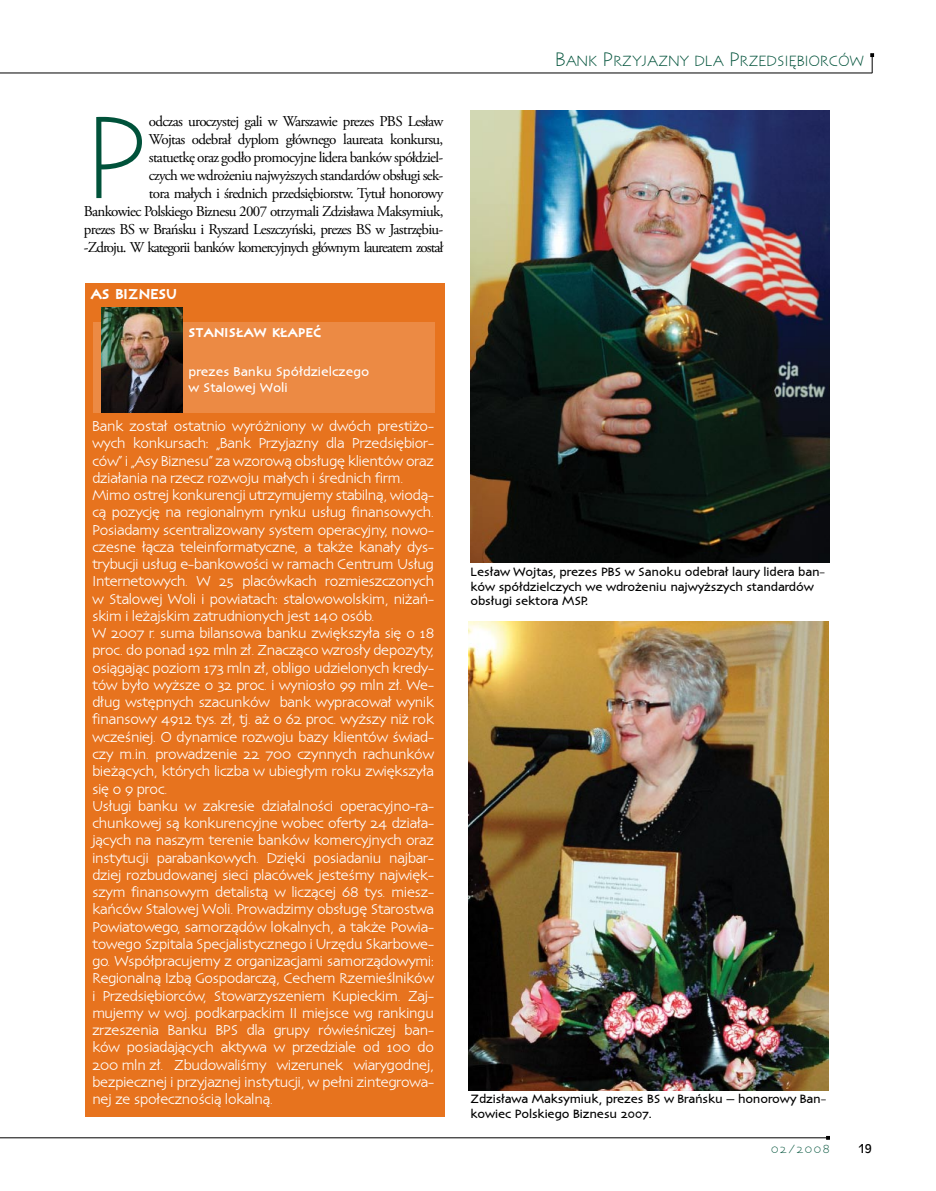
<style>
.page{position:relative;width:936px;height:1191px;background:#fff}
.page>*{position:absolute;margin:0;border:0;box-sizing:border-box;transform-origin:0 0}
.t1{font:116.25px "EFN Irbis Light OT";color:#00523a}
.t2{font:19.5px "EFN Irbis Light OT";color:#00523a}
.t3{font:15px/18px "Adobe Garamond Pro";letter-spacing:-.045em;color:#000;text-align:right}
.t4{font:14.25px/17.2px "EFN Irbis OT";letter-spacing:-.03em;color:#fff}
.t5{font:14.25px "EFN Irbis Black OT";letter-spacing:-.01em;color:#fff}
.t6{font:700 12.75px/15.3px "EFN Irbis OT";color:#fff}
.t7{font:12.75px "EFN Irbis Black OT";color:#fff}
.t8{font:700 12px/14.4px "EFN Irbis OT";letter-spacing:-.01em;color:#000}
.t9{font:12px "EFN Irbis Light OT";letter-spacing:.1em;color:#00523a}
.t10{font:12px "Incised 901 EU";color:#000}
</style>
<div class="page">
<hr style="left:0;top:73px;width:872px;height:1px;background:#000">
<hr style="left:0;top:1137px;width:829px;height:1px;background:#000">
<svg style="left:870px;top:54px;width:3px;height:19px"></svg>
<div style="left:85px;top:284px;width:359px;height:833px;background:#e7731e"></div>
<div style="left:93px;top:322px;width:341px;height:91px;background:#ec8a44"></div>
<img style="left:101px;top:307px;width:81px;height:106px">
<img style="left:469px;top:621px;width:359px;height:469px">
<img style="left:470px;top:111px;width:359px;height:451px">
<p class="t3" style="left:84px;top:113px;width:361px">odczas uroczystej gali w Warszawie prezes PBS Lesław<br>Wojtas odebrał dyplom głównego laureata konkursu,<br>statuetkę oraz godło promocyjne lidera banków spółdziel-<br>czych we wdrożeniu najwyższych standardów obsługi sek-<br>tora małych i średnich przedsiębiorstw. Tytuł honorowy<br>Bankowiec Polskiego Biznesu 2007 otrzymali Zdzisława Maksymiuk, prezes BS w Brańsku i Ryszard Leszczyński, prezes BS w Jastrzębiu--Zdroju. W kategorii banków komercyjnych głównym laureatem został</p>
<p class="t1" style="left:84px;top:92px;width:65px">P</p>
<p class="t5" style="left:91px;top:285px;width:88px">AS BIZNESU</p>
<p class="t7" style="left:188px;top:325px;width:135px">STANISŁAW KŁAPEĆ</p>
<p class="t6" style="left:188px;top:364px;width:182px">prezes Banku Spółdzielczego w Stalowej Woli</p>
<p class="t4" style="left:92px;top:417px;width:343px">Bank został ostatnio wyróżniony w dwóch prestiżo&shy;wych konkursach: „Bank Przyjazny dla Przedsiębior&shy;ców” i „Asy Biznesu” za wzorową obsługę klientów oraz działania na rzecz rozwoju małych i średnich firm.<br>Mimo ostrej konkurencji utrzymujemy stabilną, wiodą&shy;cą pozycję na regionalnym rynku usług finansowych.<br>Posiadamy scentralizowany system operacyjny, nowo&shy;czesne łącza teleinformatyczne, a także kanały dys&shy;trybucji usług e-bankowości w ramach Centrum Usług Internetowych. W 25 placówkach rozmieszczonych w Stalowej Woli i powiatach: stalowowolskim, niżań&shy;skim i leżajskim zatrudnionych jest 140 osób.<br>W 2007 r. suma bilansowa banku zwiększyła się o 18 proc. do ponad 192 mln zł. Znacząco wzrosły depozyty, osiągając poziom 173 mln zł, obligo udzielonych kredy&shy;tów było wyższe o 32 proc. i wyniosło 99 mln zł. We&shy;dług wstępnych szacunków bank wypracował wynik finansowy 4912 tys. zł, tj. aż o 62 proc. wyższy niż rok wcześniej. O dynamice rozwoju bazy klientów świad&shy;czy m.in. prowadzenie 22 700 czynnych rachunków bieżących, których liczba w ubiegłym roku zwiększyła się o 9 proc.<br>Usługi banku w zakresie działalności operacyjno-ra&shy;chunkowej są konkurencyjne wobec oferty 24 działa&shy;jących na naszym terenie banków komercyjnych oraz instytucji parabankowych. Dzięki posiadaniu najbar&shy;dziej rozbudowanej sieci placówek jesteśmy najwięk&shy;szym finansowym detalistą w liczącej 68 tys. miesz&shy;kańców Stalowej Woli. Prowadzimy obsługę Starostwa Powiatowego, samorządów lokalnych, a także Powia&shy;towego Szpitala Specjalistycznego i Urzędu Skarbowe&shy;go. Współpracujemy z organizacjami samorządowymi:<br>Regionalną Izbą Gospodarczą, Cechem Rzemieślników i Przedsiębiorców, Stowarzyszeniem Kupieckim. Zaj&shy;mujemy w woj. podkarpackim II miejsce wg rankingu zrzeszenia Banku BPS dla grupy rówieśniczej ban&shy;ków posiadających aktywa w przedziale od 100 do 200 mln zł. Zbudowaliśmy wizerunek wiarygodnej, bezpiecznej i przyjaznej instytucji, w pełni zintegrowa&shy;nej ze społecznością lokalną.</p>
<p class="t2" style="left:555px;top:48px;width:310px">Bank Przyjazny dla Przedsiębiorców</p>
<p class="t8" style="left:470px;top:565px;width:356px">Lesław Wojtas, prezes PBS w Sanoku odebrał laury lidera ban&shy;ków spółdzielczych we wdrożeniu najwyższych standardów obsługi sektora MSP.</p>
<p class="t8" style="left:470px;top:1091px;width:357px">Zdzisława Maksymiuk, prezes BS w Brańsku – honorowy Ban&shy;kowiec Polskiego Biznesu 2007.</p>
<p class="t9" style="left:770px;top:1141px;width:60px">02/2008</p>
<p class="t10" style="left:857px;top:1140px;width:16px">19</p>
</div>
